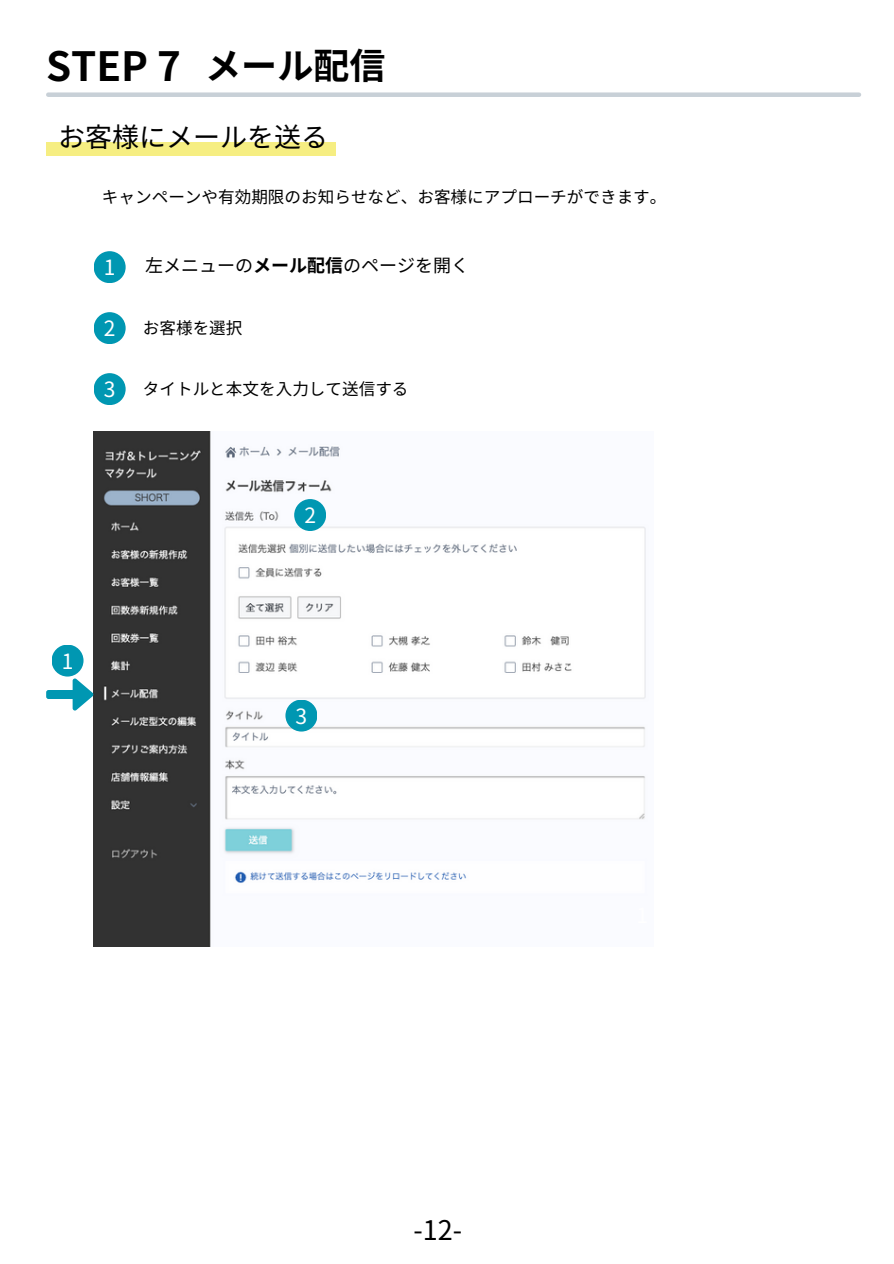
<style>
.page{position:relative;width:894px;height:1264px;background:#fff}
.page>*{position:absolute;margin:0;border:0;box-sizing:border-box;transform-origin:0 0}
.t1{font:700 40.35px "Noto Sans JP";color:#000}
.t2{font:700 36px "Noto Sans JP";color:#000}
.t3{font:27px "Noto Sans JP";color:#000}
.t4{font:21px "Noto Sans JP";color:#fff}
.t5{font:18px "Noto Sans JP";color:#000}
.t6{font:16.65px "Noto Sans JP";color:#000}
.s1{font-weight:700}
</style>
<div class="page">
<div style="left:48px;top:92px;width:810px;height:5px;background:#c8d0d7"></div>
<img style="left:94px;top:431px;width:552px;height:515px">
<div style="left:46px;top:142px;width:289px;height:14px;background:#f6ee82"></div>
<div style="left:94px;top:312px;width:32px;height:32px;background:#0097b2;border-radius:50%"></div>
<div style="left:94px;top:373px;width:32px;height:32px;background:#0097b2;border-radius:50%"></div>
<div style="left:294px;top:499px;width:32px;height:32px;background:#0097b2;border-radius:50%"></div>
<div style="left:285px;top:699px;width:32px;height:32px;background:#0097b2;border-radius:50%"></div>
<svg style="left:46px;top:678px;width:47px;height:33px"></svg>
<div style="left:52px;top:644px;width:31px;height:32px;background:#0097b2;border-radius:50%"></div>
<div style="left:94px;top:251px;width:32px;height:32px;background:#0097b2;border-radius:50%"></div>
<h2 class="t1" style="left:46px;top:34px;width:136px">STEP 7</h2>
<h3 class="t2" style="left:205px;top:37px;width:182px">メール配信</h3>
<p class="t3" style="left:58px;top:115px;width:271px">お客様にメールを送る</p>
<p class="t6" style="left:102px;top:183px;width:566px">キャンペーンや有効期限のお知らせなど、お客様にアプローチができます。</p>
<p class="t4" style="left:104px;top:251px;width:13px">1</p>
<p class="t5" style="left:145px;top:251px;width:326px">左メニューの<span class="s1">メール配信</span>のページを開く</p>
<p class="t4" style="left:104px;top:312px;width:13px">2</p>
<p class="t6" style="left:143px;top:315px;width:101px">お客様を選択</p>
<p class="t4" style="left:104px;top:373px;width:13px">3</p>
<p class="t6" style="left:143px;top:376px;width:267px">タイトルと本文を入力して送信する</p>
<p class="t4" style="left:62px;top:644px;width:13px">1</p>
<p class="t4" style="left:304px;top:498px;width:13px">2</p>
<p class="t4" style="left:295px;top:699px;width:13px">3</p>
<p class="t3" style="left:413px;top:1208px;width:50px">-12-</p>
</div>
